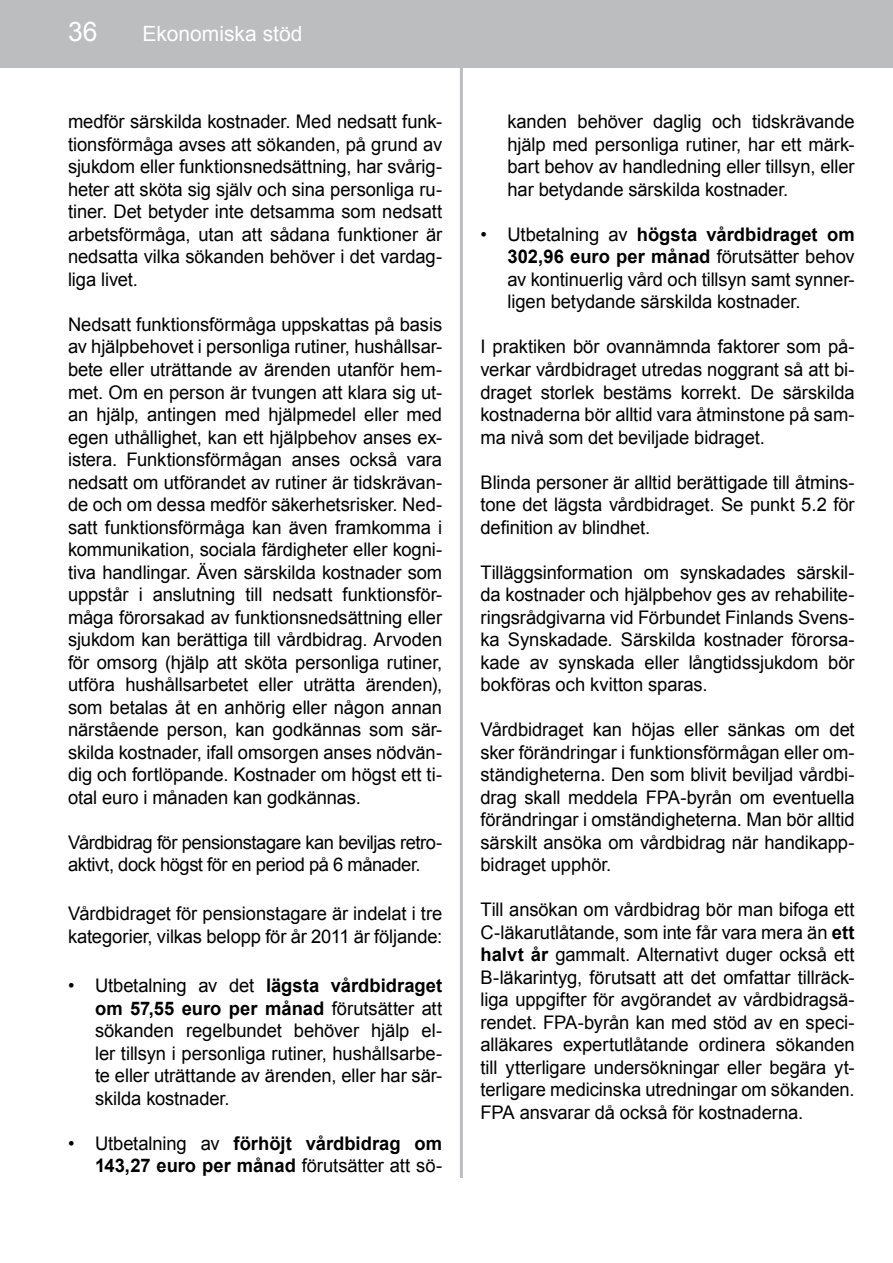
<style>
.page{position:relative;width:893px;height:1263px;background:#fff}
.page>*{position:absolute;margin:0;border:0;box-sizing:border-box;transform-origin:0 0}
.t1{font:27px "Arial";color:#fff}
.t2{font:21px "Arial";color:#fff}
.t3{font:18.75px/22.5px "Arial";letter-spacing:-.005em;color:#000;text-align:justify}
.t4{font:18.75px/22.5px "Arial";letter-spacing:-.025em;color:#000}
.t5{font:700 18.75px/22.5px "Arial";color:#000;text-align:right}
.s1{font-weight:700}
.s2{font-weight:400}
</style>
<div class="page">
<div style="left:0;top:0;width:893px;height:67px;background:#bbbdbe"></div>
<hr style="left:460px;top:63px;width:3px;height:1115px;background:#bbbdbe">
<h1 class="t1" style="left:68px;top:13px;width:31px">36</h1>
<p class="t2" style="left:142px;top:20px;width:161px">Ekonomiska stöd</p>
<p class="t3" style="left:68px;top:111px;width:376px">medför särskilda kostnader. Med nedsatt funk&shy;tionsförmåga avses att sökanden, på grund av sjukdom eller funktionsnedsättning, har svårig&shy;heter att sköta sig själv och sina personliga ru&shy;tiner. Det betyder inte detsamma som nedsatt arbetsförmåga, utan att sådana funktioner är nedsatta vilka sökanden behöver i det vardag&shy;liga livet.</p>
<p class="t3" style="left:68px;top:313px;width:376px">Nedsatt funktionsförmåga uppskattas på basis av hjälpbehovet i personliga rutiner, hushållsar&shy;bete eller uträttande av ärenden utanför hem&shy;met. Om en person är tvungen att klara sig ut&shy;an hjälp, antingen med hjälpmedel eller med egen uthållighet, kan ett hjälpbehov anses ex&shy;istera. Funktionsförmågan anses också vara nedsatt om utförandet av rutiner är tidskrävan&shy;de och om dessa medför säkerhetsrisker. Ned&shy;satt funktionsförmåga kan även framkomma i kommunikation, sociala färdigheter eller kogni&shy;tiva handlingar. Även särskilda kostnader som uppstår i anslutning till nedsatt funktionsför&shy;måga förorsakad av funktionsnedsättning eller sjukdom kan berättiga till vårdbidrag. Arvoden för omsorg (hjälp att sköta personliga rutiner, utföra hushållsarbetet eller uträtta ärenden), som betalas åt en anhörig eller någon annan närstående person, kan godkännas som sär&shy;skilda kostnader, ifall omsorgen anses nödvän&shy;dig och fortlöpande. Kostnader om högst ett ti&shy;otal euro i månaden kan godkännas.</p>
<p class="t4" style="left:68px;top:831px;width:376px">Vårdbidrag för pensionstagare kan beviljas retro&shy;aktivt, dock högst för en period på 6 månader.</p>
<p class="t3" style="left:68px;top:903px;width:376px">Vårdbidraget för pensionstagare är indelat i tre kategorier, vilkas belopp för år 2011 är följande:</p>
<p class="t3" style="left:95px;top:974px;width:349px;text-indent:-27px">• Utbetalning av det <span class="s1">lägsta vårdbidraget om 57,55 euro per månad</span> förutsätter att sökanden regelbundet behöver hjälp el&shy;ler tillsyn i personliga rutiner, hushållsarbe&shy;te eller uträttande av ärenden, eller har sär&shy;skilda kostnader.</p>
<p class="t5" style="left:68px;top:1132px;width:376px"><span class="s2">• Utbetalning av</span> förhöjt vårdbidrag om<br>143,27 euro per månad <span class="s2">förutsätter att sö-</span></p>
<p class="t3" style="left:507px;top:111px;width:349px">kanden behöver daglig och tidskrävande hjälp med personliga rutiner, har ett märk&shy;bart behov av handledning eller tillsyn, eller har betydande särskilda kostnader.</p>
<p class="t3" style="left:507px;top:223px;width:349px;text-indent:-27px">• Utbetalning av <span class="s1">högsta vårdbidraget om 302,96 euro per månad</span> förutsätter behov av kontinuerlig vård och tillsyn samt synner&shy;ligen betydande särskilda kostnader.</p>
<p class="t3" style="left:480px;top:336px;width:376px">I praktiken bör ovannämnda faktorer som på&shy;verkar vårdbidraget utredas noggrant så att bi&shy;draget storlek bestäms korrekt. De särskilda kostnaderna bör alltid vara åtminstone på sam&shy;ma nivå som det beviljade bidraget.</p>
<p class="t3" style="left:480px;top:471px;width:376px">Blinda personer är alltid berättigade till åtmins&shy;tone det lägsta vårdbidraget. Se punkt 5.2 för definition av blindhet.</p>
<p class="t3" style="left:480px;top:561px;width:376px">Tilläggsinformation om synskadades särskil&shy;da kostnader och hjälpbehov ges av rehabilite&shy;ringsrådgivarna vid Förbundet Finlands Svens&shy;ka Synskadade. Särskilda kostnader förorsa&shy;kade av synskada eller långtidssjukdom bör bokföras och kvitton sparas.</p>
<p class="t3" style="left:480px;top:718px;width:376px">Vårdbidraget kan höjas eller sänkas om det sker förändringar i funktionsförmågan eller om&shy;ständigheterna. Den som blivit beviljad vårdbi&shy;drag skall meddela FPA-byrån om eventuella förändringar i omständigheterna. Man bör alltid särskilt ansöka om vårdbidrag när handikapp&shy;bidraget upphör.</p>
<p class="t3" style="left:480px;top:898px;width:376px">Till ansökan om vårdbidrag bör man bifoga ett C-läkarutlåtande, som inte får vara mera än <span class="s1">ett halvt år</span> gammalt. Alternativt duger också ett B-läkarintyg, förutsatt att det omfattar tillräck&shy;liga uppgifter för avgörandet av vårdbidragsä&shy;rendet. FPA-byrån kan med stöd av en speci&shy;alläkares expertutlåtande ordinera sökanden till ytterligare undersökningar eller begära yt&shy;terligare medicinska utredningar om sökanden.<br>FPA ansvarar då också för kostnaderna.</p>
</div>
